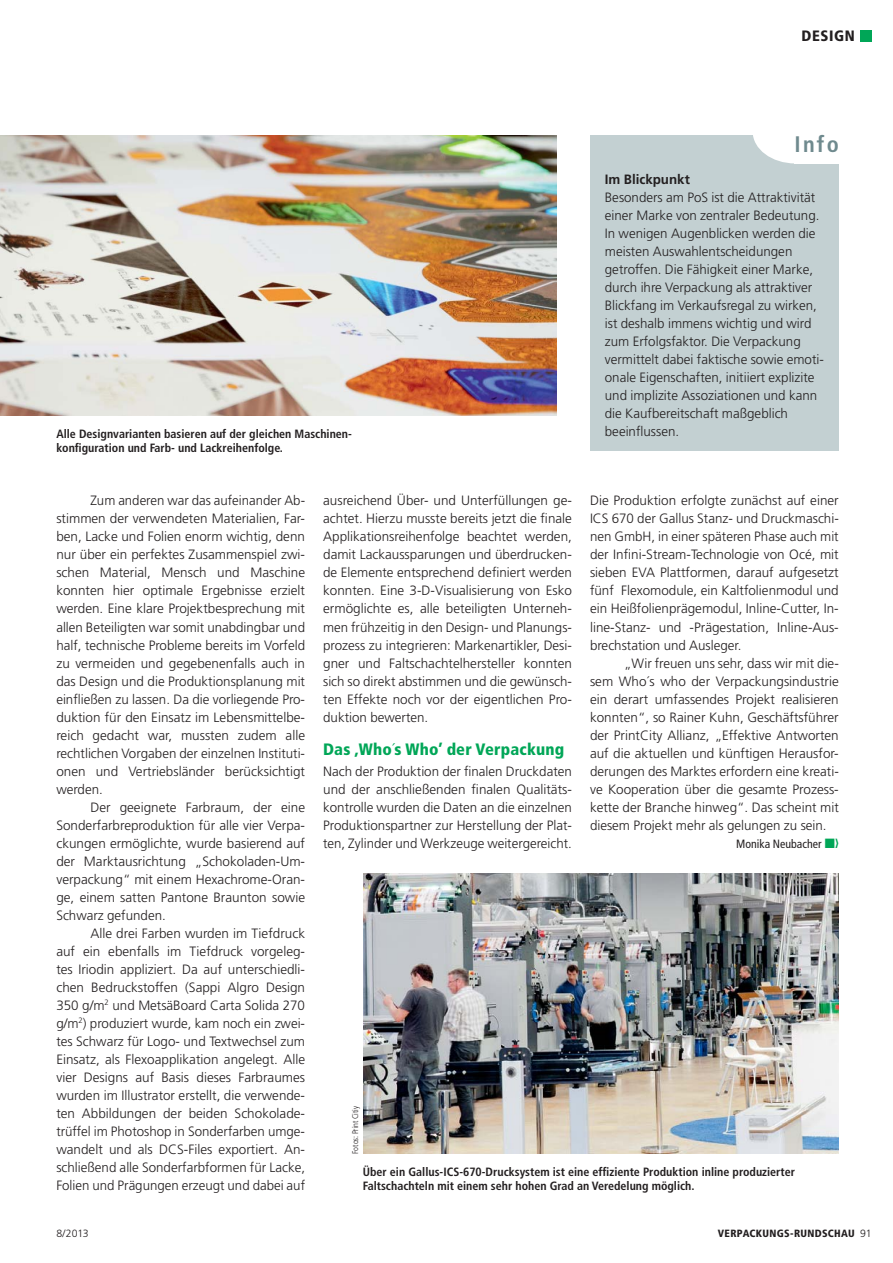
<style>
.page{position:relative;width:893px;height:1263px;background:#fff}
.page>*{position:absolute;margin:0;border:0;box-sizing:border-box;transform-origin:0 0}
.t1{font:700 condensed 22.5px "Frutiger LT Std";color:#6f8a8e}
.t2{font:900 condensed 16.5px "Frutiger LT Std";letter-spacing:.01em;color:#00a657}
.t3{font:900 condensed 15px "Frutiger LT Std";letter-spacing:.04em;color:#231f20}
.t4{font:300 13.5px/18px "Frutiger LT Std";color:#231f20;text-align:justify}
.t5{font:700 13.5px "Frutiger LT Std";color:#231f20}
.t6{font:700 condensed 12px/13.5px "Frutiger LT Std";color:#231f20}
.t7{font:condensed 12px "Frutiger LT Std";color:#231f20}
.t8{font:900 condensed 10.5px "Frutiger LT Std";letter-spacing:.03em;color:#231f20}
.t9{font:300 10.5px "Frutiger LT Std";color:#231f20}
.t10{font:300 condensed 8.25px "Frutiger LT Std";color:#231f20}
.s1{font-weight:700;font-stretch:normal}
.s2{font-weight:300;font-stretch:normal}
.s3{color:#00a657}
</style>
<div class="page">
<div style="left:860px;top:30px;width:12px;height:11px;background:#00a657"></div>
<div style="left:590px;top:135px;width:249px;height:315px;background:#c3d0d2"></div>
<div style="left:753px;top:100px;width:85px;height:63px;background:#fff;border-radius:50%"></div>
<div style="left:795px;top:100px;width:98px;height:63px;background:#fff"></div>
<img style="left:364px;top:874px;width:475px;height:279px">
<img style="left:0;top:135px;width:556px;height:280px">
<p class="t3" style="left:801px;top:29px;width:55px">DESIGN</p>
<p class="t6" style="left:56px;top:428px;width:297px">Alle Designvarianten basieren auf der gleichen Maschinen&shy;konfiguration und Farb- und Lackreihenfolge.</p>
<h1 class="t1" style="left:794px;top:133px;width:46px">Info</h1>
<p class="t5" style="left:605px;top:173px;width:87px">Im Blickpunkt</p>
<p class="t4" style="left:605px;top:189px;width:220px;text-align:left">Besonders am PoS ist die Attraktivität einer Marke von zentraler Bedeutung.<br>In wenigen Augenblicken werden die meisten Auswahlentscheidungen getroffen. Die Fähigkeit einer Marke, durch ihre Verpackung als attraktiver Blickfang im Verkaufsregal zu wirken, ist deshalb immens wichtig und wird zum Erfolgsfaktor. Die Verpackung vermittelt dabei faktische sowie emoti&shy;onale Eigenschaften, initiiert explizite und implizite Assoziationen und kann die Kaufbereitschaft maßgeblich beeinflussen.</p>
<p class="t4" style="left:56px;top:492px;width:250px;text-indent:34px">Zum anderen war das aufeinander Ab&shy;stimmen der verwendeten Materialien, Far&shy;ben, Lacke und Folien enorm wichtig, denn nur über ein perfektes Zusammenspiel zwi&shy;schen Material, Mensch und Maschine konnten hier optimale Ergebnisse erzielt werden. Eine klare Projektbesprechung mit allen Beteiligten war somit unabdingbar und half, technische Probleme bereits im Vorfeld zu vermeiden und gegebenenfalls auch in das Design und die Produktionsplanung mit einfließen zu lassen. Da die vorliegende Pro&shy;duktion für den Einsatz im Lebensmittelbe&shy;reich gedacht war, mussten zudem alle rechtlichen Vorgaben der einzelnen Instituti&shy;onen und Vertriebsländer berücksichtigt werden.</p>
<p class="t4" style="left:56px;top:798px;width:250px;text-indent:34px">Der geeignete Farbraum, der eine Sonderfarbreproduktion für alle vier Verpa&shy;ckungen ermöglichte, wurde basierend auf der Marktausrichtung „Schokoladen-Um&shy;verpackung“ mit einem Hexachrome-Oran&shy;ge, einem satten Pantone Braunton sowie Schwarz gefunden.</p>
<p class="t4" style="left:56px;top:924px;width:250px;text-indent:34px">Alle drei Farben wurden im Tiefdruck auf ein ebenfalls im Tiefdruck vorgeleg&shy;tes Iriodin appliziert. Da auf unterschiedli&shy;chen Bedruckstoffen (Sappi Algro Design 350 g/m<sup>2</sup> und MetsäBoard Carta Solida 270 g/m<sup>2</sup>) produziert wurde, kam noch ein zwei&shy;tes Schwarz für Logo- und Textwechsel zum Einsatz, als Flexoapplikation angelegt. Alle vier Designs auf Basis dieses Farbraumes wurden im Illustrator erstellt, die verwende&shy;ten Abbildungen der beiden Schokolade&shy;trüffel im Photoshop in Sonderfarben umge&shy;wandelt und als DCS-Files exportiert. An&shy;schließend alle Sonderfarbformen für Lacke, Folien und Prägungen erzeugt und dabei auf</p>
<p class="t4" style="left:323px;top:492px;width:250px">ausreichend Über- und Unterfüllungen ge&shy;achtet. Hierzu musste bereits jetzt die finale Applikationsreihenfolge beachtet werden, damit Lackaussparungen und überdrucken&shy;de Elemente entsprechend definiert werden konnten. Eine 3-D-Visualisierung von Esko ermöglichte es, alle beteiligten Unterneh&shy;men frühzeitig in den Design- und Planungs&shy;prozess zu integrieren: Markenartikler, Desi&shy;gner und Faltschachtelhersteller konnten sich so direkt abstimmen und die gewünsch&shy;ten Effekte noch vor der eigentlichen Pro&shy;duktion bewerten.</p>
<p class="t2" style="left:323px;top:741px;width:243px">Das <span class="s1">‚</span>Who<span class="s2">´</span>s Who’ der Verpackung</p>
<p class="t4" style="left:323px;top:762px;width:250px">Nach der Produktion der finalen Druckdaten und der anschließenden finalen Qualitäts&shy;kontrolle wurden die Daten an die einzelnen Produktionspartner zur Herstellung der Plat&shy;ten, Zylinder und Werkzeuge weitergereicht.</p>
<p class="t4" style="left:590px;top:492px;width:250px">Die Produktion erfolgte zunächst auf einer ICS 670 der Gallus Stanz- und Druckmaschi&shy;nen GmbH, in einer späteren Phase auch mit der Infini-Stream-Technologie von Océ, mit sieben EVA Plattformen, darauf aufgesetzt fünf Flexomodule, ein Kaltfolienmodul und ein Heißfolienprägemodul, Inline-Cutter, In&shy;line-Stanz- und -Prägestation, Inline-Aus&shy;brechstation und Ausleger.</p>
<p class="t4" style="left:590px;top:654px;width:250px;text-indent:34px">„Wir freuen uns sehr, dass wir mit die&shy;sem Who´s who der Verpackungsindustrie ein derart umfassendes Projekt realisieren konnten“, so Rainer Kuhn, Geschäftsführer der PrintCity Allianz, „Effektive Antworten auf die aktuellen und künftigen Herausfor&shy;derungen des Marktes erfordern eine kreati&shy;ve Kooperation über die gesamte Prozess&shy;kette der Branche hinweg“. Das scheint mit diesem Projekt mehr als gelungen zu sein.</p>
<p class="t7" style="left:736px;top:837px;width:104px">Monika Neubacher <span class="s3">■❭</span></p>
<p class="t10" style="left:351px;top:1153px;width:49px;rotate:-90deg">Fotos: Print Citiy</p>
<p class="t6" style="left:363px;top:1166px;width:434px">Über ein Gallus-ICS-670-Drucksystem ist eine effiziente Produktion inline produzierter<br>Faltschachteln mit einem sehr hohen Grad an Veredelung möglich.</p>
<p class="t9" style="left:56px;top:1229px;width:34px">8/2013</p>
<p class="t8" style="left:718px;top:1229px;width:155px">VERPACKUNGS-RUNDSCHAU <span class="s2">91</span></p>
</div>
